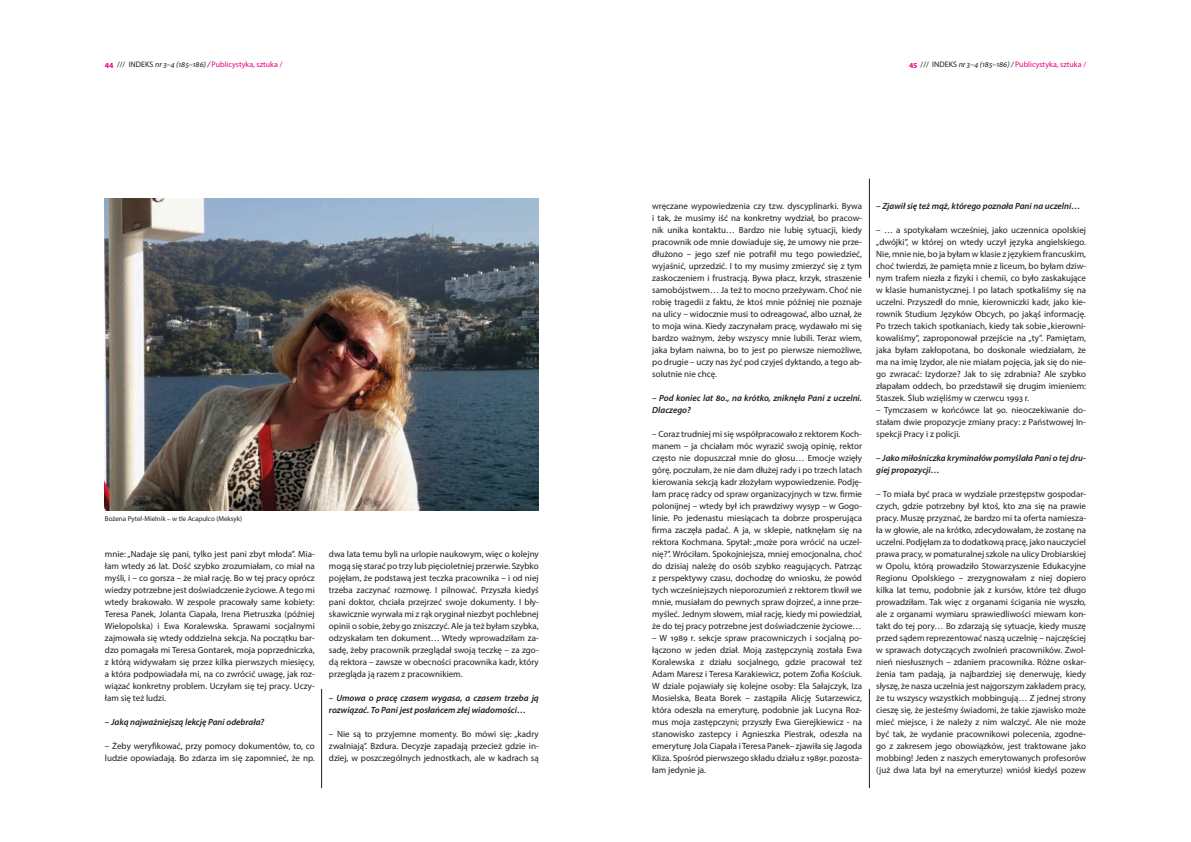
<style>
.page{position:relative;width:1191px;height:842px;background:#fff}
.page>*{position:absolute;margin:0;border:0;box-sizing:border-box;transform-origin:0 0}
.t1{font:9px/12px "Myriad Pro";color:#1d1d1b;text-align:justify}
.t2{font:italic 600 9px/12px "Myriad Pro";color:#1d1d1b}
.t3{font:8px "Myriad Pro";color:#e6007e}
.t4{font:7px "Myriad Pro";color:#1d1d1b}
.s1{font-weight:700}
.s2{color:#1d1d1b}
.s3{font-style:italic;color:#1d1d1b}
</style>
<div class="page">
<hr style="left:869px;top:689px;width:1px;height:99px;background:#1d1d1b">
<hr style="left:321px;top:689px;width:1px;height:99px;background:#1d1d1b">
<hr style="left:869px;top:179px;width:1px;height:99px;background:#1d1d1b">
<img style="left:105px;top:198px;width:434px;height:312px">
<p class="t3" style="left:105px;top:59px;width:179px"><span class="s1">44</span> <span class="s2">/// INDEKS</span> <span class="s3">nr 3–4 (185–186) /</span> Publicystyka, sztuka /</p>
<p class="t3" style="left:909px;top:59px;width:178px"><span class="s1">45</span> <span class="s2">/// INDEKS</span> <span class="s3">nr 3–4 (185–186) /</span> Publicystyka, sztuka /</p>
<p class="t4" style="left:105px;top:515px;width:139px">Bożena Pytel-Mielnik – w tle Acapulco (Meksyk)</p>
<p class="t1" style="left:105px;top:548px;width:211px">mnie: „Nadaje się pani, tylko jest pani zbyt młoda”. Mia&shy;łam wtedy 26 lat. Dość szybko zrozumiałam, co miał na myśli, i – co gorsza – że miał rację. Bo w tej pracy oprócz wiedzy potrzebne jest doświadczenie życiowe. A tego mi wtedy brakowało. W zespole pracowały same kobiety:<br>Teresa Panek, Jolanta Ciapała, Irena Pietruszka (później Wielopolska) i Ewa Koralewska. Sprawami socjalnymi zajmowała się wtedy oddzielna sekcja. Na początku bar&shy;dzo pomagała mi Teresa Gontarek, moja poprzedniczka, z którą widywałam się przez kilka pierwszych miesięcy, a która podpowiadała mi, na co zwrócić uwagę, jak roz&shy;wiązać konkretny problem. Uczyłam się tej pracy. Uczy&shy;łam się też ludzi.</p>
<p class="t2" style="left:105px;top:716px;width:161px">– Jaką najważniejszą lekcję Pani odebrała?</p>
<p class="t1" style="left:105px;top:740px;width:211px">– Żeby weryfikować, przy pomocy dokumentów, to, co ludzie opowiadają. Bo zdarza im się zapomnieć, że np.</p>
<p class="t1" style="left:329px;top:548px;width:211px">dwa lata temu byli na urlopie naukowym, więc o kolejny mogą się starać po trzy lub pięcioletniej przerwie. Szybko pojęłam, że podstawą jest teczka pracownika – i od niej trzeba zaczynać rozmowę. I pilnować. Przyszła kiedyś pani doktor, chciała przejrzeć swoje dokumenty. I bły&shy;skawicznie wyrwała mi z rąk oryginał niezbyt pochlebnej opinii o sobie, żeby go zniszczyć. Ale ja też byłam szybka, odzyskałam ten dokument… Wtedy wprowadziłam za&shy;sadę, żeby pracownik przeglądał swoją teczkę – za zgo&shy;dą rektora – zawsze w obecności pracownika kadr, który przegląda ją razem z pracownikiem.</p>
<p class="t2" style="left:329px;top:692px;width:211px">– Umowa o pracę czasem wygasa, a czasem trzeba ją rozwiązać. To Pani jest posłańcem złej wiadomości…</p>
<p class="t1" style="left:329px;top:728px;width:211px">– Nie są to przyjemne momenty. Bo mówi się: „kadry zwalniają”. Bzdura. Decyzje zapadają przecież gdzie in&shy;dziej, w poszczególnych jednostkach, ale w kadrach są</p>
<p class="t1" style="left:652px;top:200px;width:211px">wręczane wypowiedzenia czy tzw. dyscyplinarki. Bywa i tak, że musimy iść na konkretny wydział, bo pracow&shy;nik unika kontaktu… Bardzo nie lubię sytuacji, kiedy pracownik ode mnie dowiaduje się, że umowy nie prze&shy;dłużono – jego szef nie potrafił mu tego powiedzieć, wyjaśnić, uprzedzić. I to my musimy zmierzyć się z tym zaskoczeniem i frustracją. Bywa płacz, krzyk, straszenie samobójstwem… Ja też to mocno przeżywam. Choć nie robię tragedii z faktu, że ktoś mnie później nie poznaje na ulicy – widocznie musi to odreagować, albo uznał, że to moja wina. Kiedy zaczynałam pracę, wydawało mi się bardzo ważnym, żeby wszyscy mnie lubili. Teraz wiem, jaka byłam naiwna, bo to jest po pierwsze niemożliwe, po drugie – uczy nas żyć pod czyjeś dyktando, a tego ab&shy;solutnie nie chcę.</p>
<p class="t2" style="left:652px;top:392px;width:211px">– Pod koniec lat 80., na krótko, zniknęła Pani z uczelni.<br>Dlaczego?</p>
<p class="t1" style="left:652px;top:428px;width:211px">– Coraz trudniej mi się współpracowało z rektorem Koch&shy;manem – ja chciałam móc wyrazić swoją opinię, rektor często nie dopuszczał mnie do głosu… Emocje wzięły górę, poczułam, że nie dam dłużej rady i po trzech latach kierowania sekcją kadr złożyłam wypowiedzenie. Podję&shy;łam pracę radcy od spraw organizacyjnych w tzw. firmie polonijnej – wtedy był ich prawdziwy wysyp – w Gogo&shy;linie. Po jedenastu miesiącach ta dobrze prosperująca firma zaczęła padać. A ja, w sklepie, natknęłam się na rektora Kochmana. Spytał: „może pora wrócić na uczel&shy;nię?”. Wróciłam. Spokojniejsza, mniej emocjonalna, choć do dzisiaj należę do osób szybko reagujących. Patrząc z perspektywy czasu, dochodzę do wniosku, że powód tych wcześniejszych nieporozumień z rektorem tkwił we mnie, musiałam do pewnych spraw dojrzeć, a inne prze&shy;myśleć. Jednym słowem, miał rację, kiedy mi powiedział, że do tej pracy potrzebne jest doświadczenie życiowe…</p>
<p class="t1" style="left:652px;top:632px;width:211px">– W 1989 r. sekcje spraw pracowniczych i socjalną po&shy;łączono w jeden dział. Moją zastępczynią została Ewa Koralewska z działu socjalnego, gdzie pracował też Adam Maresz i Teresa Karakiewicz, potem Zofia Kościuk.<br>W dziale pojawiały się kolejne osoby: Ela Sałajczyk, Iza Mosielska, Beata Borek – zastąpiła Alicję Sutarzewicz, która odeszła na emeryturę, podobnie jak Lucyna Roz&shy;mus moja zastępczyni; przyszły Ewa Gierejkiewicz - na stanowisko zastepcy i Agnieszka Piestrak, odeszła na emeryturę Jola Ciapała i Teresa Panek– zjawiła się Jagoda Kliza. Spośród pierwszego składu działu z 1989r. pozosta&shy;łam jedynie ja.</p>
<p class="t2" style="left:876px;top:200px;width:206px">– Zjawił się też mąż, którego poznała Pani na uczelni…</p>
<p class="t1" style="left:876px;top:224px;width:211px">– … a spotykałam wcześniej, jako uczennica opolskiej „dwójki”, w której on wtedy uczył języka angielskiego.<br>Nie, mnie nie, bo ja byłam w klasie z językiem francuskim, choć twierdzi, że pamięta mnie z liceum, bo byłam dziw&shy;nym trafem niezła z fizyki i chemii, co było zaskakujące w klasie humanistycznej. I po latach spotkaliśmy się na uczelni. Przyszedł do mnie, kierowniczki kadr, jako kie&shy;rownik Studium Języków Obcych, po jakąś informację.<br>Po trzech takich spotkaniach, kiedy tak sobie „kierowni&shy;kowaliśmy”, zaproponował przejście na „ty”. Pamiętam, jaka byłam zakłopotana, bo doskonale wiedziałam, że ma na imię Izydor, ale nie miałam pojęcia, jak się do nie&shy;go zwracać: Izydorze? Jak to się zdrabnia? Ale szybko złapałam oddech, bo przedstawił się drugim imieniem:<br>Staszek. Ślub wzięliśmy w czerwcu 1993 r.</p>
<p class="t1" style="left:876px;top:404px;width:211px">– Tymczasem w końcówce lat 90. nieoczekiwanie do&shy;stałam dwie propozycje zmiany pracy: z Państwowej In&shy;spekcji Pracy i z policji.</p>
<p class="t2" style="left:876px;top:452px;width:211px">– Jako miłośniczka kryminałów pomyślała Pani o tej dru&shy;giej propozycji…</p>
<p class="t1" style="left:876px;top:488px;width:211px">– To miała być praca w wydziale przestępstw gospodar&shy;czych, gdzie potrzebny był ktoś, kto zna się na prawie pracy. Muszę przyznać, że bardzo mi ta oferta namiesza&shy;ła w głowie, ale na krótko, zdecydowałam, że zostanę na uczelni. Podjęłam za to dodatkową pracę, jako nauczyciel prawa pracy, w pomaturalnej szkole na ulicy Drobiarskiej w Opolu, którą prowadziło Stowarzyszenie Edukacyjne Regionu Opolskiego – zrezygnowałam z niej dopiero kilka lat temu, podobnie jak z kursów, które też długo prowadziłam. Tak więc z organami ścigania nie wyszło, ale z organami wymiaru sprawiedliwości miewam kon&shy;takt do tej pory… Bo zdarzają się sytuacje, kiedy muszę przed sądem reprezentować naszą uczelnię – najczęściej w sprawach dotyczących zwolnień pracowników. Zwol&shy;nień niesłusznych – zdaniem pracownika. Różne oskar&shy;żenia tam padają, ja najbardziej się denerwuję, kiedy słyszę, że nasza uczelnia jest najgorszym zakładem pracy, że tu wszyscy wszystkich mobbingują… Z jednej strony cieszę się, że jesteśmy świadomi, że takie zjawisko może mieć miejsce, i że należy z nim walczyć. Ale nie może być tak, że wydanie pracownikowi polecenia, zgodne&shy;go z zakresem jego obowiązków, jest traktowane jako mobbing! Jeden z naszych emerytowanych profesorów (już dwa lata był na emeryturze) wniósł kiedyś pozew</p>
</div>
